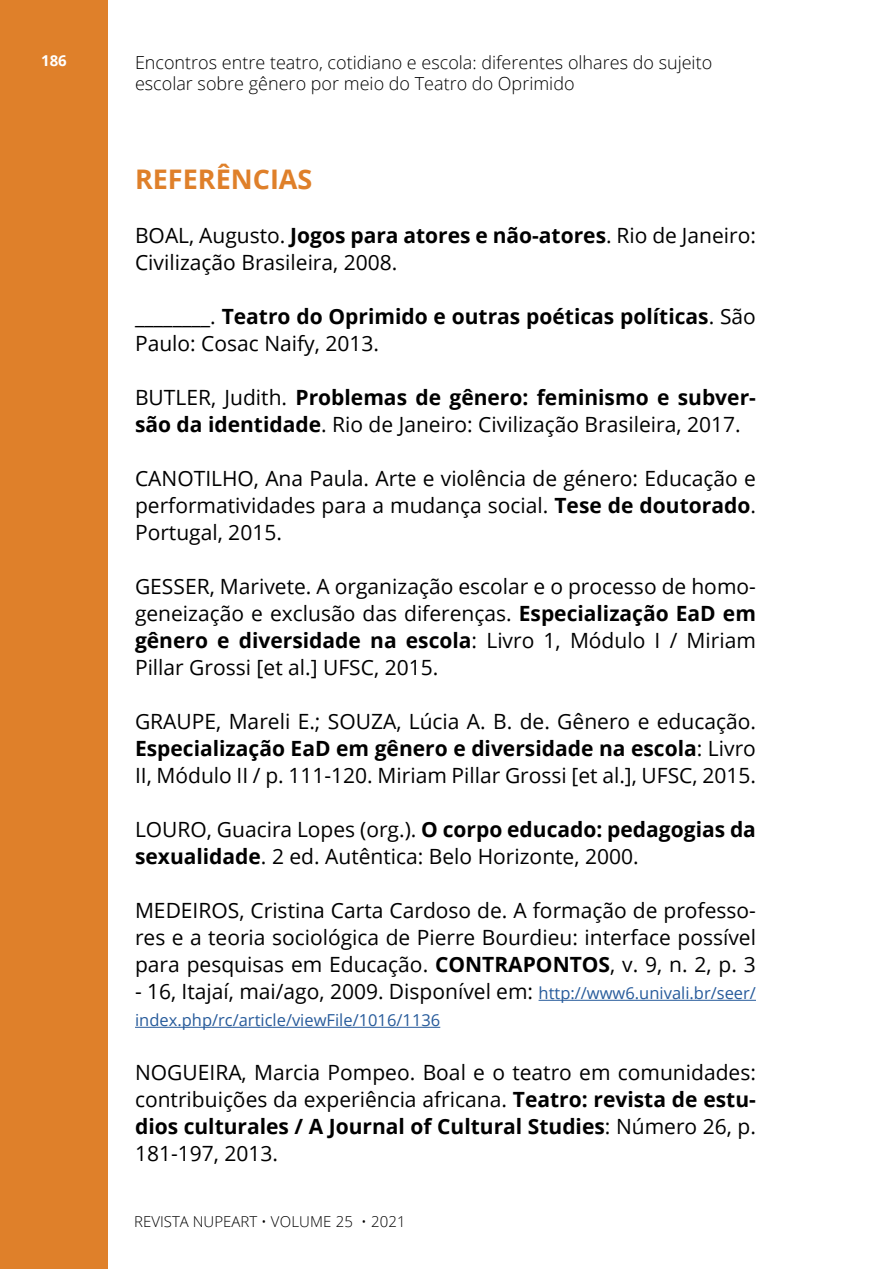
<style>
.page{position:relative;width:891px;height:1269px;background:#fff}
.page>*{position:absolute;margin:0;border:0;box-sizing:border-box;transform-origin:0 0}
.t1{font:700 27px "Open Sans";color:#df802a}
.t2{font:21px/27px "Open Sans";color:#000;text-align:justify}
.t3{font:700 21px/27px "Open Sans";color:#000}
.t4{font:300 18px/21.6px "Open Sans";color:#000}
.t5{font:16.5px "Open Sans";color:#275b9b}
.t6{font:300 15px "Open Sans";color:#000}
.t7{font:700 15px "Open Sans";color:#fff}
.s1{font-weight:700}
.s2{font-weight:400}
.s3{font-size:16.5px;color:#275b9b}
</style>
<div class="page">
<div style="left:0;top:0;width:108px;height:1269px;background:#df802a"></div>
<hr style="left:539px;top:1000px;width:217px;height:1px;background:#275b9b">
<hr style="left:135px;top:1027px;width:305px;height:1px;background:#275b9b">
<p class="t7" style="left:41px;top:50px;width:27px">186</p>
<p class="t4" style="left:135px;top:51px;width:579px">Encontros entre teatro, cotidiano e escola: diferentes olhares do sujeito escolar sobre gênero por meio do Teatro do Oprimido</p>
<p class="t1" style="left:135px;top:160px;width:179px">REFERÊNCIAS</p>
<p class="t2" style="left:135px;top:221px;width:622px">BOAL, Augusto. <span class="s1">Jogos para atores e não-atores</span>. Rio de Janeiro:<br>Civilização Brasileira, 2008.</p>
<p class="t3" style="left:135px;top:302px;width:622px"><span class="s2">________.</span> Teatro do Oprimido e outras poéticas políticas<span class="s2">. São<br>Paulo: Cosac Naify, 2013.</span></p>
<p class="t2" style="left:135px;top:383px;width:622px">BUTLER, Judith. <span class="s1">Problemas de gênero: feminismo e subver&shy;são da identidade</span>. Rio de Janeiro: Civilização Brasileira, 2017.</p>
<p class="t2" style="left:135px;top:464px;width:622px">CANOTILHO, Ana Paula. Arte e violência de género: Educação e performatividades para a mudança social. <span class="s1">Tese de doutorado</span>.<br>Portugal, 2015.</p>
<p class="t2" style="left:135px;top:572px;width:622px">GESSER, Marivete. A organização escolar e o processo de homo&shy;geneização e exclusão das diferenças. <span class="s1">Especialização EaD em gênero e diversidade na escola</span>: Livro 1, Módulo I / Miriam Pillar Grossi [et al.] UFSC, 2015.</p>
<p class="t2" style="left:135px;top:707px;width:622px">GRAUPE, Mareli E.; SOUZA, Lúcia A. B. de. Gênero e educação.<br><span class="s1">Especialização EaD em gênero e diversidade na escola</span>: Livro II, Módulo II / p. 111-120. Miriam Pillar Grossi [et al.], UFSC, 2015.</p>
<p class="t2" style="left:135px;top:815px;width:622px">LOURO, Guacira Lopes (org.). <span class="s1">O corpo educado: pedagogias da sexualidade</span>. 2 ed. Autêntica: Belo Horizonte, 2000.</p>
<p class="t2" style="left:135px;top:896px;width:622px">MEDEIROS, Cristina Carta Cardoso de. A formação de professo&shy;res e a teoria sociológica de Pierre Bourdieu: interface possível para pesquisas em Educação. <span class="s1">CONTRAPONTOS</span>, v. 9, n. 2, p. 3</p>
<p class="t2" style="left:135px;top:977px;width:622px">- 16, Itajaí, mai/ago, 2009. Disponível em: <span class="s3">http://www6.univali.br/seer/</span></p>
<p class="t5" style="left:135px;top:1009px;width:307px">index.php/rc/article/viewFile/1016/1136</p>
<p class="t2" style="left:135px;top:1058px;width:622px">NOGUEIRA, Marcia Pompeo. Boal e o teatro em comunidades: contribuições da experiência africana. <span class="s1">Teatro: revista de estu&shy;dios culturales / A Journal of Cultural Studies</span>: Número 26, p.<br>181-197, 2013.</p>
<p class="t6" style="left:134px;top:1211px;width:273px">REVISTA NUPEART • VOLUME 25 • 2021</p>
</div>
